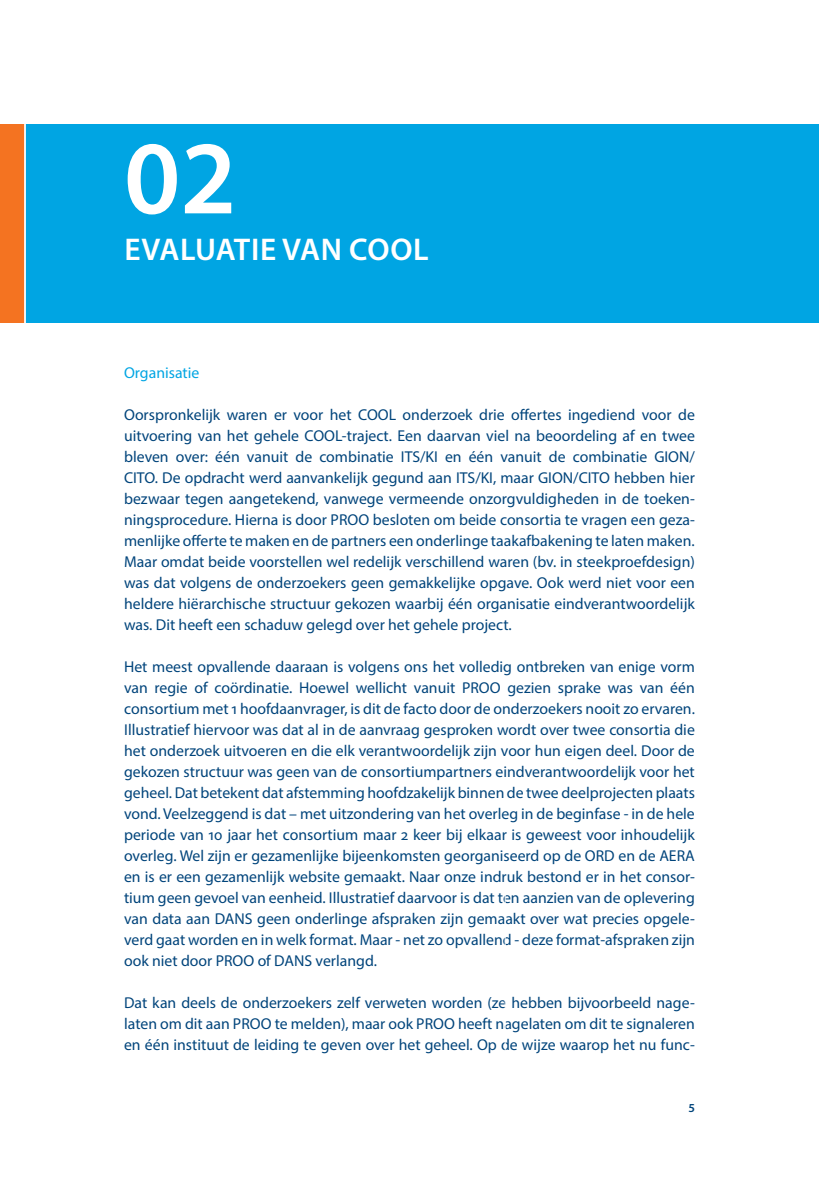
<style>
.page{position:relative;width:819px;height:1191px;background:#fff}
.page>*{position:absolute;margin:0;border:0;box-sizing:border-box;transform-origin:0 0}
.t1{font:600 105px "Myriad Pro";color:#fff}
.t2{font:600 31.5px "Myriad Pro";letter-spacing:.02em;color:#fff}
.t3{font:15.75px/21px "Myriad Pro";color:#00447b;text-align:justify}
.t4{font:15.75px "Myriad Pro";color:#00a5e3}
.t5{font:600 12.25px "Myriad Pro";color:#00447b}
</style>
<div class="page">
<div style="left:0;top:124px;width:819px;height:199px;background:#00a5e3"></div>
<div style="left:0;top:124px;width:25px;height:199px;background:#f47321"></div>
<hr style="left:24px;top:120px;width:2px;height:267px;background:#fff">
<h1 class="t1" style="left:124px;top:111px;width:114px">02</h1>
<h2 class="t2" style="left:124px;top:230px;width:298px">EVALUATIE VAN COOL</h2>
<p class="t4" style="left:124px;top:363px;width:77px">Organisatie</p>
<p class="t3" style="left:124px;top:404px;width:572px">Oorspronkelijk waren er voor het COOL onderzoek drie offertes ingediend voor de uitvoering van het gehele COOL-traject. Een daarvan viel na beoordeling af en twee bleven over: één vanuit de combinatie ITS/KI en één vanuit de combinatie GION/ CITO. De opdracht werd aanvankelijk gegund aan ITS/KI, maar GION/CITO hebben hier bezwaar tegen aangetekend, vanwege vermeende onzorgvuldigheden in de toeken&shy;ningsprocedure. Hierna is door PROO besloten om beide consortia te vragen een geza&shy;menlijke offerte te maken en de partners een onderlinge taakafbakening te laten maken.<br>Maar omdat beide voorstellen wel redelijk verschillend waren (bv. in steekproefdesign) was dat volgens de onderzoekers geen gemakkelijke opgave. Ook werd niet voor een heldere hiërarchische structuur gekozen waarbij één organisatie eindverantwoordelijk was. Dit heeft een schaduw gelegd over het gehele project.</p>
<p class="t3" style="left:124px;top:656px;width:572px">Het meest opvallende daaraan is volgens ons het volledig ontbreken van enige vorm van regie of coördinatie. Hoewel wellicht vanuit PROO gezien sprake was van één consortium met 1 hoofdaanvrager, is dit de facto door de onderzoekers nooit zo ervaren.<br>Illustratief hiervoor was dat al in de aanvraag gesproken wordt over twee consortia die het onderzoek uitvoeren en die elk verantwoordelijk zijn voor hun eigen deel. Door de gekozen structuur was geen van de consortiumpartners eindverantwoordelijk voor het geheel. Dat betekent dat afstemming hoofdzakelijk binnen de twee deelprojecten plaats vond. Veelzeggend is dat – met uitzondering van het overleg in de beginfase - in de hele periode van 10 jaar het consortium maar 2 keer bij elkaar is geweest voor inhoudelijk overleg. Wel zijn er gezamenlijke bijeenkomsten georganiseerd op de ORD en de AERA en is er een gezamenlijk website gemaakt. Naar onze indruk bestond er in het consor&shy;tium geen gevoel van eenheid. Illustratief daarvoor is dat ten aanzien van de oplevering van data aan DANS geen onderlinge afspraken zijn gemaakt over wat precies opgele&shy;verd gaat worden en in welk format. Maar - net zo opvallend - deze format-afspraken zijn ook niet door PROO of DANS verlangd.</p>
<p class="t3" style="left:124px;top:992px;width:572px">Dat kan deels de onderzoekers zelf verweten worden (ze hebben bijvoorbeeld nage&shy;laten om dit aan PROO te melden), maar ook PROO heeft nagelaten om dit te signaleren en één instituut de leiding te geven over het geheel. Op de wijze waarop het nu func-</p>
<p class="t5" style="left:688px;top:1100px;width:8px">5</p>
</div>
